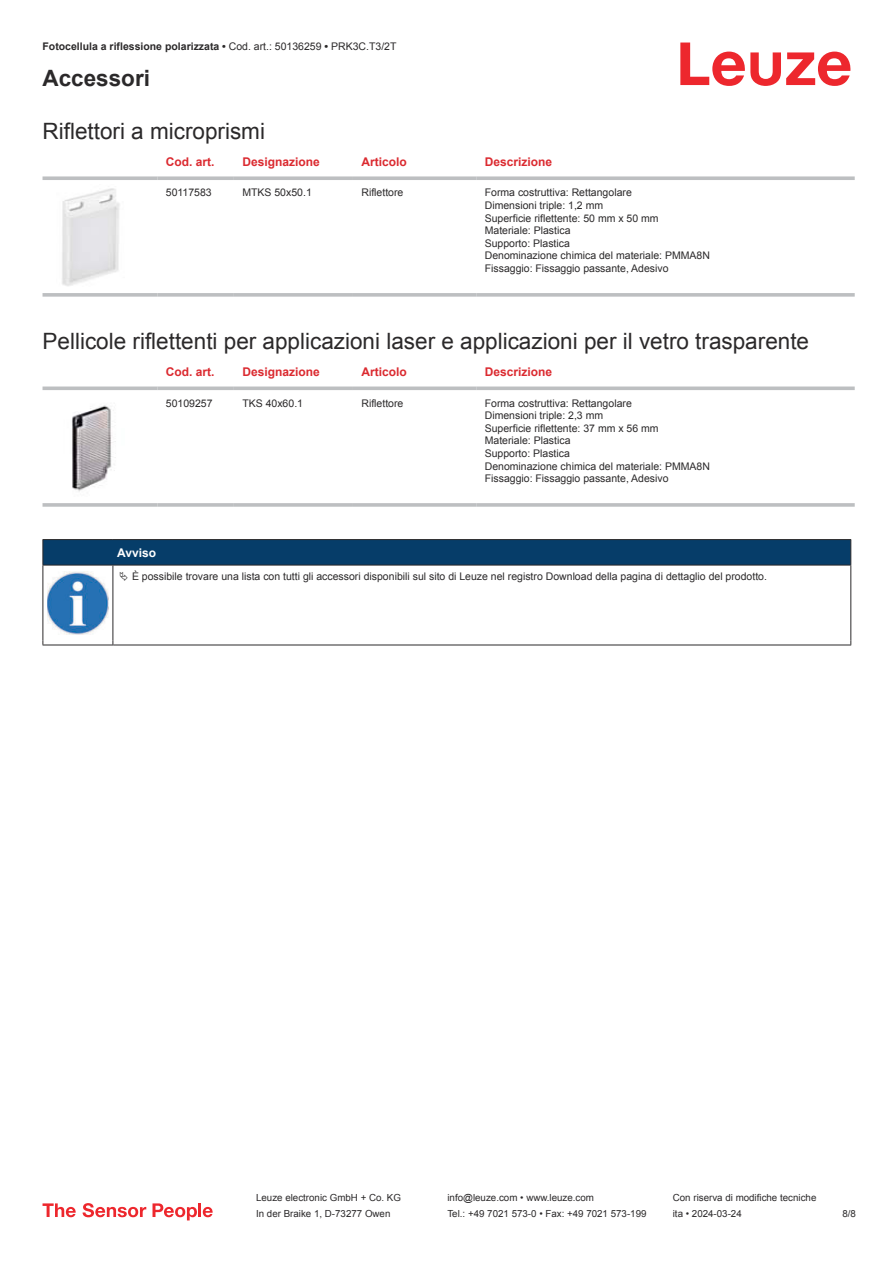
<style>
.page{position:relative;width:893px;height:1263px;background:#fff}
.page>*{position:absolute;margin:0;border:0;box-sizing:border-box;transform-origin:0 0}
.t1{font:22.5px "Arial";color:#2b292a}
.t2{font:700 22.5px "Arial";color:#2b292a}
.t3{font:700 12px "Arial";color:#db2a30}
.t4{font:700 12px "Arial";color:#fff}
.t5{font:10.5px/12.6px "Arial";color:#2b292a}
.t6{font:700 10.5px "Arial";color:#2b292a}
.t7{font:9.75px "Arial";color:#2b292a}
.s1{font-weight:400}
</style>
<div class="page">
<svg style="left:680px;top:43px;width:170px;height:43px"></svg>
<svg style="left:43px;top:176px;width:114px;height:4px"></svg>
<svg style="left:157px;top:176px;width:77px;height:4px"></svg>
<svg style="left:234px;top:176px;width:119px;height:4px"></svg>
<svg style="left:353px;top:176px;width:123px;height:4px"></svg>
<svg style="left:476px;top:176px;width:379px;height:4px;background:#c4c6c8"></svg>
<svg style="left:43px;top:293px;width:114px;height:4px"></svg>
<svg style="left:157px;top:293px;width:77px;height:4px"></svg>
<svg style="left:234px;top:293px;width:119px;height:4px"></svg>
<svg style="left:353px;top:293px;width:123px;height:4px"></svg>
<svg style="left:476px;top:293px;width:379px;height:4px;background:#c3c5c7"></svg>
<img style="left:62px;top:188px;width:58px;height:98px">
<svg style="left:43px;top:386px;width:114px;height:4px"></svg>
<svg style="left:157px;top:386px;width:77px;height:4px"></svg>
<svg style="left:234px;top:386px;width:119px;height:4px"></svg>
<svg style="left:353px;top:386px;width:123px;height:4px"></svg>
<svg style="left:476px;top:386px;width:379px;height:4px;background:#c5c7c9"></svg>
<svg style="left:43px;top:503px;width:114px;height:4px"></svg>
<hr style="left:157px;top:503px;width:77px;height:4px;background:#c6c7c9">
<svg style="left:234px;top:503px;width:119px;height:4px"></svg>
<svg style="left:353px;top:503px;width:123px;height:4px"></svg>
<hr style="left:476px;top:503px;width:379px;height:4px;background:#c6c7c9">
<img style="left:72px;top:405px;width:44px;height:87px">
<svg style="left:44px;top:566px;width:806px;height:79px"></svg>
<hr style="left:43px;top:539px;width:70px;height:1px;background:#2b292a">
<hr style="left:43px;top:565px;width:70px;height:1px;background:#2b292a">
<hr style="left:113px;top:539px;width:738px;height:1px;background:#2b292a">
<div style="left:43px;top:540px;width:808px;height:25px;background:#063d69"></div>
<hr style="left:113px;top:565px;width:738px;height:1px;background:#2b292a">
<hr style="left:43px;top:565px;width:1px;height:75px;background:#2b292a">
<hr style="left:113px;top:565px;width:1px;height:75px;background:#2b292a">
<hr style="left:850px;top:565px;width:1px;height:75px;background:#2b292a">
<hr style="left:43px;top:645px;width:70px;height:1px;background:#2b292a">
<hr style="left:113px;top:645px;width:738px;height:1px;background:#2b292a">
<img style="left:47px;top:571px;width:61px;height:63px">
<div style="left:115px;top:566px;width:734px;height:20px;background:#fff"></div>
<svg style="left:43px;top:1203px;width:33px;height:14px"></svg>
<svg style="left:83px;top:1203px;width:63px;height:14px"></svg>
<svg style="left:153px;top:1203px;width:44px;height:17px"></svg>
<hr style="left:198px;top:1203px;width:3px;height:14px;background:#ed272d">
<svg style="left:203px;top:1207px;width:10px;height:10px"></svg>
<p class="t6" style="left:43px;top:43px;width:355px">Fotocellula a riflessione polarizzata • <span class="s1">Cod. art.: 50136259</span> • <span class="s1">PRK3C.T3/2T</span></p>
<h1 class="t2" style="left:43px;top:70px;width:109px">Accessori</h1>
<h1 class="t1" style="left:43px;top:123px;width:224px">Riflettori a microprismi</h1>
<p class="t3" style="left:166px;top:157px;width:50px">Cod. art.</p>
<p class="t3" style="left:242px;top:157px;width:79px">Designazione</p>
<p class="t3" style="left:361px;top:157px;width:47px">Articolo</p>
<p class="t3" style="left:485px;top:157px;width:69px">Descrizione</p>
<p class="t5" style="left:166px;top:187px;width:47px">50117583</p>
<p class="t5" style="left:242px;top:187px;width:71px">MTKS 50x50.1</p>
<p class="t5" style="left:361px;top:187px;width:44px">Riflettore</p>
<p class="t5" style="left:485px;top:187px;width:227px">Forma costruttiva: Rettangolare<br>Dimensioni triple: 1,2 mm<br>Superficie riflettente: 50 mm x 50 mm<br>Materiale: Plastica<br>Supporto: Plastica<br>Denominazione chimica del materiale: PMMA8N<br>Fissaggio: Fissaggio passante, Adesivo</p>
<h1 class="t1" style="left:43px;top:333px;width:768px">Pellicole riflettenti per applicazioni laser e applicazioni per il vetro trasparente</h1>
<p class="t3" style="left:166px;top:367px;width:50px">Cod. art.</p>
<p class="t3" style="left:242px;top:367px;width:79px">Designazione</p>
<p class="t3" style="left:361px;top:367px;width:47px">Articolo</p>
<p class="t3" style="left:485px;top:367px;width:69px">Descrizione</p>
<p class="t5" style="left:166px;top:397px;width:48px">50109257</p>
<p class="t5" style="left:242px;top:397px;width:62px">TKS 40x60.1</p>
<p class="t5" style="left:361px;top:397px;width:44px">Riflettore</p>
<p class="t5" style="left:485px;top:397px;width:227px">Forma costruttiva: Rettangolare<br>Dimensioni triple: 2,3 mm<br>Superficie riflettente: 37 mm x 56 mm<br>Materiale: Plastica<br>Supporto: Plastica<br>Denominazione chimica del materiale: PMMA8N<br>Fissaggio: Fissaggio passante, Adesivo</p>
<p class="t4" style="left:117px;top:548px;width:40px">Avviso</p>
<p class="t5" style="left:132px;top:571px;width:636px">È possibile trovare una lista con tutti gli accessori disponibili sul sito di Leuze nel registro Download della pagina di dettaglio del prodotto.</p>
<p class="t7" style="left:256px;top:1194px;width:146px">Leuze electronic GmbH + Co. KG</p>
<p class="t7" style="left:447px;top:1194px;width:148px">info@leuze.com • www.leuze.com</p>
<p class="t7" style="left:673px;top:1194px;width:145px">Con riserva di modifiche tecniche</p>
<p class="t7" style="left:256px;top:1210px;width:136px">In der Braike 1, D-73277 Owen</p>
<p class="t7" style="left:447px;top:1210px;width:201px">Tel.: +49 7021 573-0 • Fax: +49 7021 573-199</p>
<p class="t7" style="left:673px;top:1210px;width:70px">ita • 2024-03-24</p>
<p class="t7" style="left:842px;top:1210px;width:15px">8 /8</p>
</div>
